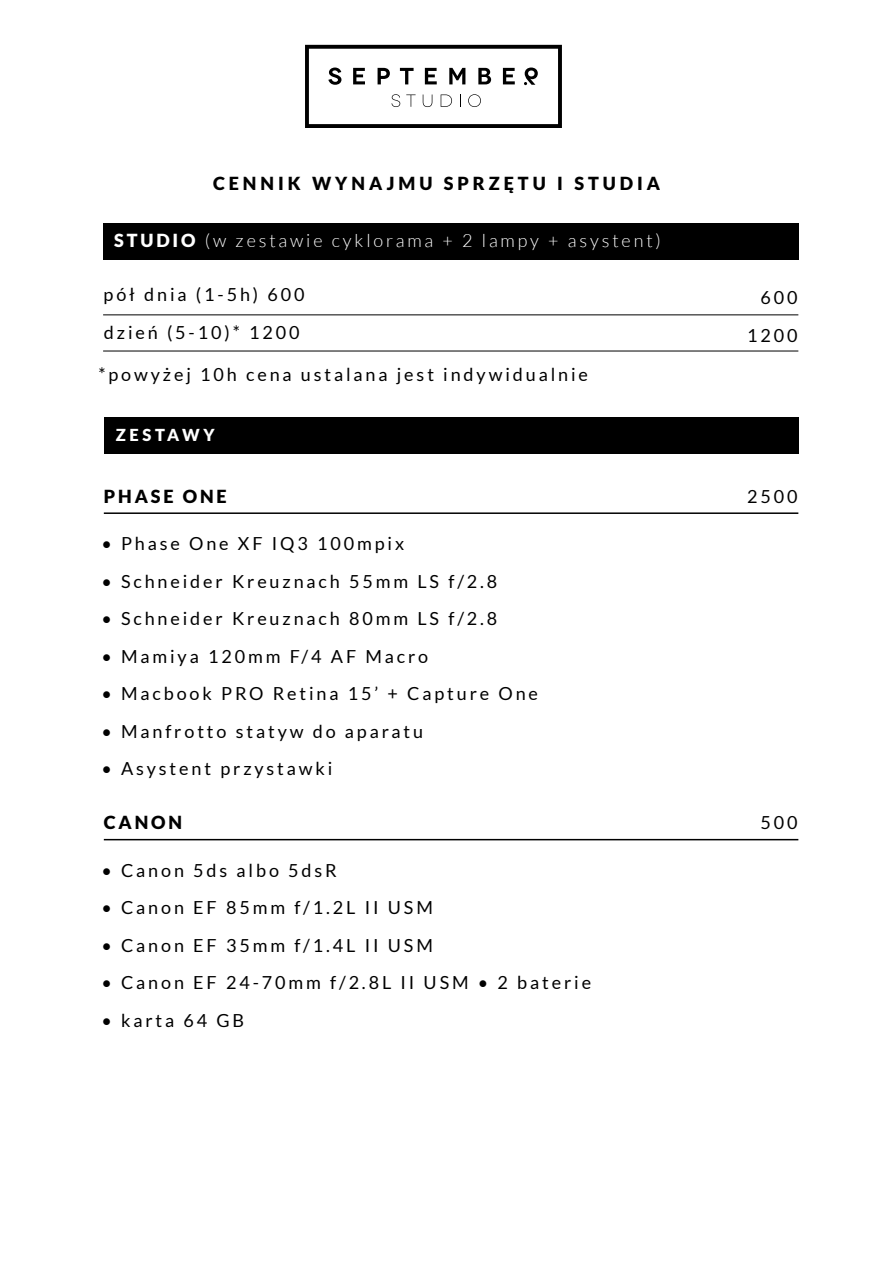
<style>
.page{position:relative;width:893px;height:1263px;background:#fff}
.page>*{position:absolute;margin:0;border:0;box-sizing:border-box;transform-origin:0 0}
.t1{font:18px/37.5px "Lato";letter-spacing:.16em;color:#000}
.t2{font:300 18px "Lato";letter-spacing:.16em;color:#fff}
.t3{font:900 18px "Lato";letter-spacing:.22em;color:#000}
.t4{font:900 18px "Lato";letter-spacing:.16em;color:#000}
.t5{font:900 16.5px "Lato";letter-spacing:.22em;color:#fff}
.s1{font-weight:900}
</style>
<div class="page">
<svg style="left:305px;top:45px;width:257px;height:83px"></svg>
<hr style="left:104px;top:512px;width:694px;height:2px;background:#000">
<hr style="left:104px;top:839px;width:694px;height:1px;background:#000">
<hr style="left:103px;top:315px;width:695px;height:1px;background:#000">
<hr style="left:103px;top:351px;width:695px;height:1px;background:#000">
<div style="left:104px;top:417px;width:694px;height:37px;background:#000"></div>
<div style="left:103px;top:223px;width:695px;height:37px;background:#000"></div>
<p class="t3" style="left:213px;top:173px;width:449px">CENNIK WYNAJMU SPRZĘTU I STUDIA</p>
<p class="t2" style="left:114px;top:231px;width:548px"><span class="s1">STUDIO</span> (w zestawie cyklorama + 2 lampy + asystent)</p>
<p class="t1" style="left:104px;top:276px;width:203px">pół dnia (1-5h) 600 dzień (5-10)* 1200</p>
<p class="t1" style="left:98px;top:355px;width:491px">*powyżej 10h cena ustalana jest indywidualnie</p>
<p class="t5" style="left:116px;top:425px;width:100px">ZESTAWY</p>
<p class="t4" style="left:104px;top:486px;width:124px">PHASE ONE</p>
<p class="t1" style="left:101px;top:525px;width:304px">• Phase One XF IQ3 100mpix</p>
<p class="t1" style="left:101px;top:562px;width:397px">• Schneider Kreuznach 55mm LS f/2.8</p>
<p class="t1" style="left:101px;top:600px;width:397px">• Schneider Kreuznach 80mm LS f/2.8</p>
<p class="t1" style="left:101px;top:637px;width:328px">• Mamiya 120mm F/4 AF Macro</p>
<p class="t1" style="left:101px;top:675px;width:438px">• Macbook PRO Retina 15’ + Capture One</p>
<p class="t1" style="left:101px;top:712px;width:323px">• Manfrotto statyw do aparatu</p>
<p class="t1" style="left:101px;top:750px;width:232px">• Asystent przystawki</p>
<p class="t3" style="left:104px;top:812px;width:80px">CANON</p>
<p class="t1" style="left:101px;top:851px;width:237px">• Canon 5ds albo 5dsR</p>
<p class="t1" style="left:101px;top:889px;width:333px">• Canon EF 85mm f/1.2L II USM</p>
<p class="t1" style="left:101px;top:926px;width:333px">• Canon EF 35mm f/1.4L II USM</p>
<p class="t1" style="left:101px;top:964px;width:491px">• Canon EF 24-70mm f/2.8L II USM • 2 baterie</p>
<p class="t1" style="left:101px;top:1001px;width:144px">• karta 64 GB</p>
<p class="t1" style="left:747px;top:279px;width:52px;text-align:right">600<br>1200</p>
<p class="t1" style="left:747px;top:477px;width:52px">2500</p>
<p class="t1" style="left:761px;top:804px;width:39px">500</p>
</div>
